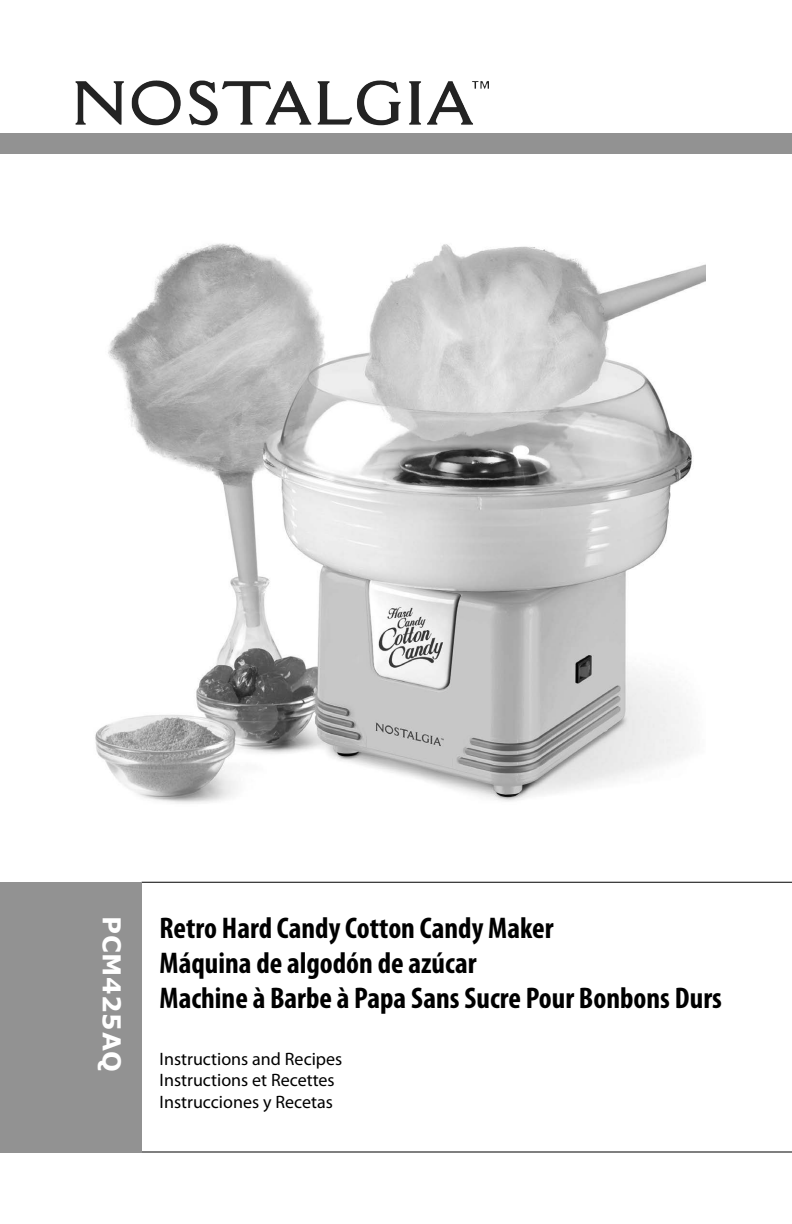
<style>
.page{position:relative;width:792px;height:1224px;background:#fff}
.page>*{position:absolute;margin:0;border:0;box-sizing:border-box;transform-origin:0 0}
.t1{font:700 condensed 30px "Myriad Pro";color:#000}
.No_Style__Don_t_Use{font:700 24.4px "Verdana";letter-spacing:.03em;color:#fff}
.t2{font:18px "Myriad Pro";color:#000}
</style>
<div class="page">
<hr style="left:142px;top:882px;width:650px;height:1px;background:#000">
<hr style="left:142px;top:1152px;width:650px;height:1px;background:#000">
<div style="left:0;top:882px;width:142px;height:270px;background:#929292"></div>
<img style="left:72px;top:80px;width:416px;height:54px">
<div style="left:0;top:134px;width:792px;height:20px;background:#929292"></div>
<img style="left:95px;top:243px;width:610px;height:561px">
<p class="No_Style__Don_t_Use" style="left:129px;top:916px;width:158px;rotate:90deg">PCM425AQ</p>
<p class="t1" style="left:160px;top:910px;width:395px">Retro Hard Candy Cotton Candy Maker</p>
<p class="t1" style="left:160px;top:945px;width:319px">Máquina de algodón de azúcar</p>
<p class="t1" style="left:160px;top:980px;width:564px">Machine à Barbe à Papa Sans Sucre Pour Bonbons Durs</p>
<p class="t2" style="left:160px;top:1048px;width:184px">Instructions and Recipes</p>
<p class="t2" style="left:160px;top:1069px;width:177px">Instructions et Recettes</p>
<p class="t2" style="left:160px;top:1091px;width:175px">Instrucciones y Recetas</p>
</div>
